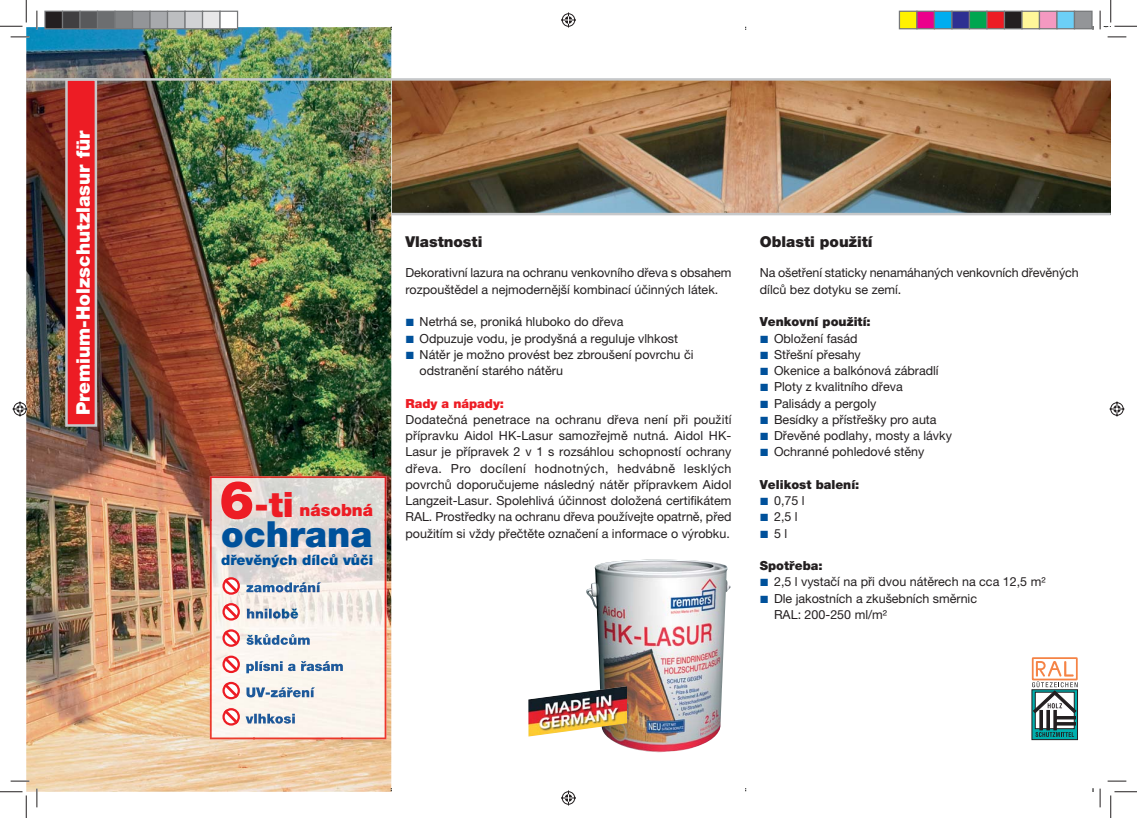
<style>
.page{position:relative;width:1137px;height:818px;background:#fff}
.page>*{position:absolute;margin:0;border:0;box-sizing:border-box;transform-origin:0 0}
.t1{font:900 36px "Helvetica Neue CE";color:#00519b}
.t2{font:900 35px "Helvetica Neue CE";color:#ed1c24}
.t3{font:900 18.75px "Helvetica Neue CE";color:#fff}
.t4{font:900 16.88px "Helvetica Neue CE";color:#ed1c24}
.t5{font:900 15px "Helvetica Neue CE";color:#231f20}
.t6{font:900 14.25px "Helvetica Neue CE";color:#00519b}
.t7{font:12.5px/16.2px "Helvetica Neue CE";color:#231f20}
.t8{font:900 12.5px "Helvetica Neue CE";color:#231f20}
.t9{font:900 12.5px "Helvetica Neue CE";color:#ed1c24}
.t10{font:10px "Helvetica Neue CE";color:#000}
.s1{font-size:53.12px}
</style>
<div class="page">
<img style="left:391px;top:81px;width:719px;height:132px">
<img style="left:26px;top:27px;width:365px;height:765px">
<hr style="left:391px;top:213px;width:720px;height:2px;background:#c6c8ca">
<img style="left:586px;top:559px;width:144px;height:193px">
<img style="left:528px;top:686px;width:99px;height:50px">
<div style="left:66px;top:79px;width:30px;height:346px;background:#ed1c24"></div>
<div style="left:65px;top:78px;width:32px;height:349px;border:2px solid #c6c8ca"></div>
<hr style="left:26px;top:78px;width:1085px;height:3px;background:#c6c8ca">
<img style="left:254px;top:520px;width:88px;height:216px">
<img style="left:254px;top:582px;width:67px;height:10px">
<img style="left:254px;top:609px;width:44px;height:10px">
<img style="left:254px;top:634px;width:56px;height:11px">
<img style="left:254px;top:661px;width:88px;height:12px">
<img style="left:254px;top:687px;width:61px;height:10px">
<img style="left:254px;top:714px;width:41px;height:10px">
<img style="left:210px;top:476px;width:176px;height:44px">
<img style="left:210px;top:520px;width:44px;height:219px">
<img style="left:342px;top:520px;width:44px;height:219px">
<img style="left:254px;top:736px;width:88px;height:3px">
<div style="left:1032px;top:657px;width:45px;height:23px;border:2px solid #f58345"></div>
<svg style="left:1031px;top:661px;width:47px;height:79px"></svg>
<svg style="left:221px;top:576px;width:20px;height:20px"></svg>
<svg style="left:221px;top:707px;width:20px;height:20px"></svg>
<svg style="left:221px;top:680px;width:20px;height:21px"></svg>
<svg style="left:221px;top:654px;width:20px;height:20px"></svg>
<svg style="left:221px;top:628px;width:20px;height:20px"></svg>
<svg style="left:221px;top:602px;width:20px;height:20px"></svg>
<svg style="left:11px;top:36px;width:18px;height:2px"></svg>
<svg style="left:1107px;top:36px;width:19px;height:2px"></svg>
<svg style="left:11px;top:780px;width:18px;height:2px"></svg>
<svg style="left:1107px;top:780px;width:19px;height:2px"></svg>
<svg style="left:36px;top:11px;width:2px;height:18px"></svg>
<svg style="left:36px;top:788px;width:2px;height:19px"></svg>
<svg style="left:1093px;top:11px;width:8px;height:19px"></svg>
<svg style="left:1093px;top:788px;width:8px;height:19px"></svg>
<svg style="left:0;top:0;width:27px;height:27px"></svg>
<svg style="left:0;top:791px;width:27px;height:27px"></svg>
<svg style="left:1110px;top:0;width:27px;height:27px"></svg>
<svg style="left:1110px;top:791px;width:27px;height:27px"></svg>
<svg style="left:561px;top:12px;width:15px;height:16px"></svg>
<svg style="left:561px;top:790px;width:15px;height:16px"></svg>
<svg style="left:12px;top:400px;width:17px;height:18px"></svg>
<svg style="left:1109px;top:401px;width:16px;height:16px"></svg>
<div style="left:45px;top:11px;width:18px;height:18px;background:#231f20"></div>
<div style="left:44px;top:11px;width:19px;height:18px;border:1px solid #76787a"></div>
<div style="left:63px;top:11px;width:17px;height:18px;background:#403f41"></div>
<div style="left:62px;top:11px;width:19px;height:18px;border:1px solid #76787a"></div>
<div style="left:80px;top:11px;width:18px;height:18px;background:#58595b"></div>
<div style="left:79px;top:11px;width:19px;height:18px;border:1px solid #76787a"></div>
<div style="left:98px;top:11px;width:17px;height:18px;background:#6c6e70"></div>
<div style="left:97px;top:11px;width:19px;height:18px;border:1px solid #76787a"></div>
<div style="left:115px;top:11px;width:18px;height:18px;background:#808284"></div>
<div style="left:133px;top:11px;width:17px;height:18px;background:#939598"></div>
<div style="left:132px;top:11px;width:19px;height:18px;border:1px solid #76787a"></div>
<div style="left:150px;top:11px;width:18px;height:18px;background:#a7a9ac"></div>
<div style="left:149px;top:11px;width:19px;height:18px;border:1px solid #76787a"></div>
<div style="left:168px;top:11px;width:17px;height:18px;background:#bcbec0"></div>
<div style="left:167px;top:11px;width:19px;height:18px;border:1px solid #76787a"></div>
<div style="left:185px;top:11px;width:18px;height:18px;background:#d1d2d4"></div>
<div style="left:184px;top:11px;width:19px;height:18px;border:1px solid #76787a"></div>
<div style="left:203px;top:11px;width:17px;height:18px;background:#e7e7e8"></div>
<div style="left:202px;top:11px;width:19px;height:18px;border:1px solid #76787a"></div>
<div style="left:219px;top:11px;width:19px;height:18px;border:1px solid #76787a"></div>
<div style="left:899px;top:11px;width:18px;height:18px;background:#fff200"></div>
<div style="left:899px;top:11px;width:18px;height:18px;border:1px solid #76787a"></div>
<div style="left:917px;top:11px;width:17px;height:18px;background:#ec008c"></div>
<div style="left:916px;top:11px;width:19px;height:18px;border:1px solid #76787a"></div>
<div style="left:934px;top:11px;width:18px;height:18px;background:#00adef"></div>
<div style="left:934px;top:11px;width:18px;height:18px;border:1px solid #76787a"></div>
<div style="left:952px;top:11px;width:17px;height:18px;background:#2e3092"></div>
<div style="left:951px;top:11px;width:19px;height:18px;border:1px solid #76787a"></div>
<div style="left:969px;top:11px;width:18px;height:18px;background:#00a650"></div>
<div style="left:969px;top:11px;width:18px;height:18px;border:1px solid #76787a"></div>
<div style="left:987px;top:11px;width:17px;height:18px;background:#ed1c24"></div>
<div style="left:986px;top:11px;width:19px;height:18px;border:1px solid #76787a"></div>
<div style="left:1004px;top:11px;width:18px;height:18px;background:#231f20"></div>
<div style="left:1004px;top:11px;width:18px;height:18px;border:1px solid #76787a"></div>
<div style="left:1022px;top:11px;width:17px;height:18px;background:#fff799"></div>
<div style="left:1021px;top:11px;width:19px;height:18px;border:1px solid #76787a"></div>
<div style="left:1039px;top:11px;width:18px;height:18px;background:#f499c1"></div>
<div style="left:1039px;top:11px;width:18px;height:18px;border:1px solid #76787a"></div>
<div style="left:1057px;top:11px;width:17px;height:18px;background:#6ccff6"></div>
<div style="left:1056px;top:11px;width:19px;height:18px;border:1px solid #76787a"></div>
<div style="left:1074px;top:11px;width:18px;height:18px;background:#939598"></div>
<div style="left:1074px;top:11px;width:18px;height:18px;border:1px solid #76787a"></div>
<h3 class="t3" style="left:76px;top:415px;width:286px;rotate:-90deg">Premium-Holzschutzlasur für</h3>
<p class="t10" style="left:1103px;top:20px;width:13px">Sc</p>
<h2 class="t2" style="left:219px;top:492px;width:76px"><span class="s1">6</span>-ti</h2>
<h1 class="t1" style="left:221px;top:521px;width:153px">ochrana</h1>
<p class="t6" style="left:221px;top:554px;width:154px">dřevěných dílců vůči</p>
<h3 class="t4" style="left:299px;top:504px;width:75px">násobná</h3>
<p class="t5" style="left:405px;top:236px;width:78px">Vlastnosti</p>
<p class="t7" style="left:405px;top:266px;width:328px">Dekorativní lazura na ochranu venkovního dřeva s obsahem rozpouštědel a nejmodernější kombinací účinných látek.</p>
<p class="t7" style="left:420px;top:315px;width:275px">Netrhá se, proniká hluboko do dřeva<br>Odpuzuje vodu, je prodyšná a reguluje vlhkost Nátěr je možno provést bez zbroušení povrchu či odstranění starého nátěru</p>
<p class="t9" style="left:405px;top:399px;width:100px">Rady a nápady:</p>
<p class="t7" style="left:405px;top:413px;width:328px;text-align:justify">Dodatečná penetrace na ochranu dřeva není při použití přípravku Aidol HK-Lasur samozřejmě nutná. Aidol HK-Lasur je přípravek 2 v 1 s rozsáhlou schopností ochrany dřeva. Pro docílení hodnotných, hedvábně lesklých povrchů doporučujeme následný nátěr přípravkem Aidol Langzeit-Lasur. Spolehlivá účinnost doložená certifikátem RAL. Prostředky na ochranu dřeva používejte opatrně, před použitím si vždy přečtěte označení a informace o výrobku.</p>
<p class="t5" style="left:760px;top:236px;width:114px">Oblasti použití</p>
<p class="t7" style="left:760px;top:266px;width:320px">Na ošetření staticky nenamáhaných venkovních dřevěných dílců bez dotyku se zemí.</p>
<p class="t8" style="left:760px;top:317px;width:112px">Venkovní použití:</p>
<p class="t7" style="left:774px;top:331px;width:179px">Obložení fasád<br>Střešní přesahy<br>Okenice a balkónová zábradlí<br>Ploty z kvalitního dřeva<br>Palisády a pergoly<br>Besídky a přístřešky pro auta<br>Dřevěné podlahy, mosty a lávky<br>Ochranné pohledové stěny</p>
<p class="t8" style="left:760px;top:480px;width:101px">Velikost balení:</p>
<p class="t7" style="left:774px;top:494px;width:32px">0,75 l<br>2,5 l<br>5 l</p>
<p class="t8" style="left:760px;top:561px;width:64px">Spotřeba:</p>
<p class="t7" style="left:774px;top:575px;width:273px">2,5 l vystačí na při dvou nátěrech na cca 12,5 m²<br>Dle jakostních a zkušebních směrnic<br>RAL: 200-250 ml/m²</p>
</div>
